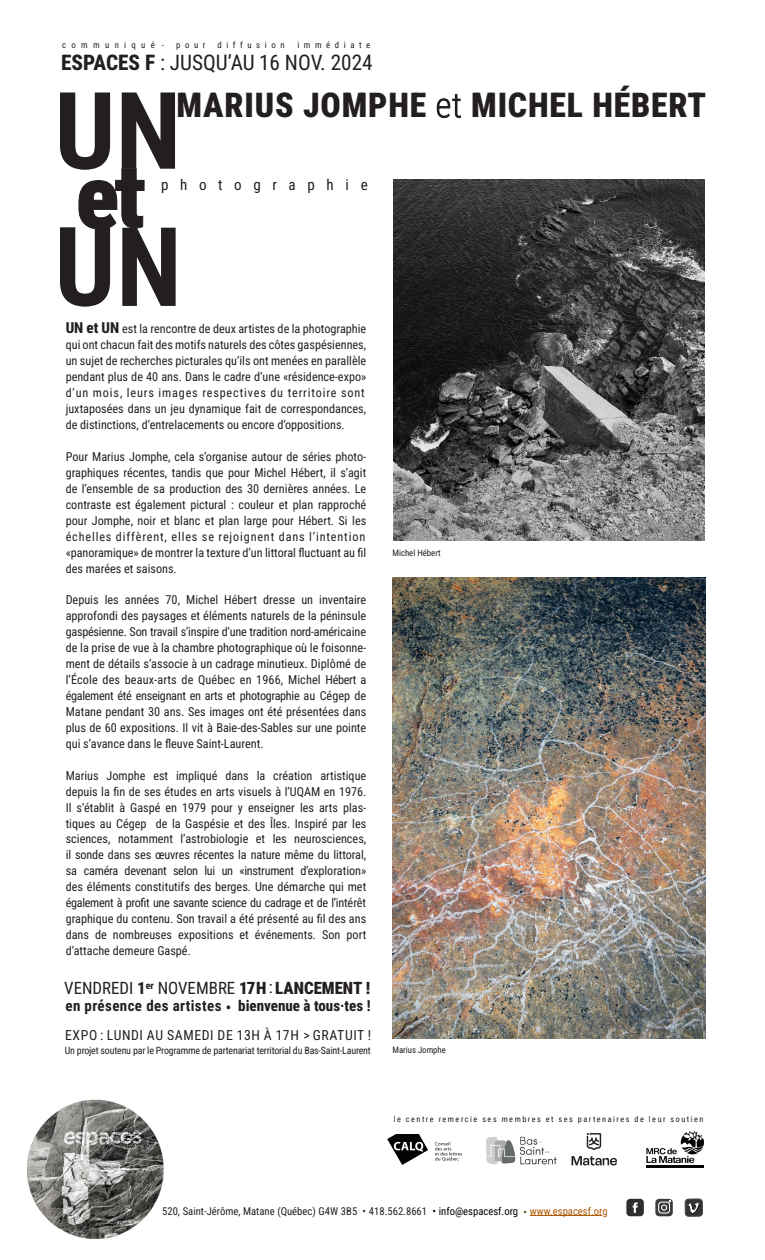
<style>
.page{position:relative;width:765px;height:1260px;background:#fff}
.page>*{position:absolute;margin:0;border:0;box-sizing:border-box;transform-origin:0 0}
.t1{font:900 33.75px "Roboto Condensed";letter-spacing:.025em;color:#231f20}
.t2{font:21.25px "Roboto Condensed";color:#231f20}
.t3{font:16.88px "Roboto Condensed";color:#231f20}
.t4{font:700 15px "Roboto Condensed";letter-spacing:.025em;color:#231f20}
.t5{font:15px "Roboto Condensed";letter-spacing:.78em;color:#231f20}
.t6{font:13.75px "Roboto Condensed";letter-spacing:.045em;color:#231f20}
.t7{font:12.25px/16px "Roboto Condensed";color:#231f20;text-align:justify}
.t8{font:10.62px "Roboto Condensed";color:#231f20}
.t9{font:10px "Roboto Condensed";letter-spacing:-.02em;color:#231f20}
.t10{font:8.75px "Roboto Condensed";color:#231f20}
.t11{font:8.75px "Roboto Condensed";letter-spacing:.52em;color:#231f20}
.t12{font:8.75px "Roboto Condensed";letter-spacing:.61em;color:#231f20}
.t13{font:8.12px "Roboto Condensed";letter-spacing:.19em;color:#231f20}
.s1{font-weight:800}
.s2{font-weight:200}
.s3{font-weight:800;font-size:15px}
.s4{font-weight:900}
.s5{color:#000}
.s6{color:#454f02}
.s7{color:#ad5804}
</style>
<div class="page">
<img style="left:27px;top:1099px;width:137px;height:140px">
<hr style="left:530px;top:1215px;width:72px;height:1px;background:#ad5804">
<div style="left:626px;top:1199px;width:18px;height:17px;background:#2e2e2e;border-radius:4px"></div>
<svg style="left:633px;top:1202px;width:5px;height:11px"></svg>
<svg style="left:435px;top:1142px;width:27px;height:19px"></svg>
<svg style="left:387px;top:1134px;width:41px;height:31px"></svg>
<svg style="left:646px;top:1131px;width:58px;height:86px"></svg>
<svg style="left:486px;top:1133px;width:131px;height:33px"></svg>
<img style="left:392px;top:577px;width:314px;height:462px">
<svg style="left:60px;top:92px;width:116px;height:215px"></svg>
<img style="left:393px;top:179px;width:312px;height:362px">
<p class="t12" style="left:62px;top:39px;width:103px">communiqué -</p>
<p class="t11" style="left:176px;top:39px;width:31px">pour</p>
<p class="t11" style="left:217px;top:39px;width:69px">diffusion</p>
<p class="t11" style="left:297px;top:39px;width:74px">immédiate</p>
<p class="t2" style="left:61px;top:48px;width:313px"><span class="s1">ESPACES F</span> : JUSQU’AU 16 NOV. 2024</p>
<p class="t1" style="left:176px;top:81px;width:531px">MARIUS JOMPHE <span class="s2">et</span> MICHEL HÉBERT</p>
<p class="t5" style="left:161px;top:174px;width:208px">photographie</p>
<p class="t7" style="left:66px;top:321px;width:302px"><span class="s3">UN et UN</span> est la rencontre de deux artistes de la photographie qui ont chacun fait des motifs naturels des côtes gaspésiennes, un sujet de recherches picturales qu’ils ont menées en parallèle pendant plus de 40 ans. Dans le cadre d’une «résidence-expo» d’un mois, leurs images respectives du territoire sont</p>
<p class="t7" style="left:66px;top:400px;width:302px">juxtaposées dans un jeu dynamique fait de correspondances, de distinctions, d’entrelacements ou encore d’oppositions.</p>
<p class="t7" style="left:66px;top:448px;width:302px">Pour Marius Jomphe, cela s’organise autour de séries photo&shy;graphiques récentes, tandis que pour Michel Hébert, il s’agit de l’ensemble de sa production des 30 dernières années. Le contraste est également pictural : couleur et plan rapproché pour Jomphe, noir et blanc et plan large pour Hébert. Si les échelles diffèrent, elles se rejoignent dans l’intention</p>
<p class="t7" style="left:66px;top:544px;width:302px">«panoramique» de montrer la texture d’un littoral fluctuant au fil des marées et saisons.</p>
<p class="t7" style="left:66px;top:592px;width:302px">Depuis les années 70, Michel Hébert dresse un inventaire approfondi des paysages et éléments naturels de la péninsule gaspésienne. Son travail s’inspire d’une tradition nord-américaine de la prise de vue à la chambre photographique où le foisonne&shy;ment de détails s’associe à un cadrage minutieux. Diplômé de l’École des beaux-arts de Québec en 1966, Michel Hébert a également été enseignant en arts et photographie au Cégep de Matane pendant 30 ans. Ses images ont été présentées dans plus de 60 expositions. Il vit à Baie-des-Sables sur une pointe qui s’avance dans le fleuve Saint-Laurent.</p>
<p class="t7" style="left:66px;top:767px;width:302px">Marius Jomphe est impliqué dans la création artistique depuis la fin de ses études en arts visuels à l’UQAM en 1976.</p>
<p class="t7" style="left:66px;top:799px;width:302px">Il s’établit à Gaspé en 1979 pour y enseigner les arts plas&shy;tiques au Cégep de la Gaspésie et des Îles. Inspiré par les sciences, notamment l’astrobiologie et les neurosciences,</p>
<p class="t7" style="left:66px;top:847px;width:302px">il sonde dans ses œuvres récentes la nature même du littoral, sa caméra devenant selon lui un «instrument d’exploration» des éléments constitutifs des berges. Une démarche qui met également à profit une savante science du cadrage et de l’intérêt graphique du contenu. Son travail a été présenté au fil des ans dans de nombreuses expositions et événements. Son port d’attache demeure Gaspé.</p>
<p class="t3" style="left:64px;top:976px;width:307px">VENDREDI <span class="s1">1</span><sup>er</sup> NOVEMBRE <span class="s4">17H</span> : <span class="s4">LANCEMENT !</span></p>
<p class="t4" style="left:66px;top:995px;width:307px">en présence des artistes • <span class="s1">bienvenue à tous·tes !</span></p>
<p class="t6" style="left:65px;top:1025px;width:308px">EXPO : LUNDI AU SAMEDI DE 13H À 17H &gt; GRATUIT !</p>
<p class="t9" style="left:65px;top:1044px;width:308px">Un projet soutenu par le Programme de partenariat territorial du Bas-Saint-Laurent</p>
<p class="t10" style="left:392px;top:547px;width:50px">Michel Hébert</p>
<p class="t10" style="left:392px;top:1044px;width:55px">Marius Jomphe</p>
<p class="t13" style="left:394px;top:1113px;width:311px">le centre remercie ses membres et ses partenaires de leur soutien</p>
<p class="t8" style="left:162px;top:1204px;width:447px">520, Saint-Jérôme, Matane (Québec) G4W 3B5 • 418.562.8661 <span class="s5">• info@espacesf.org</span> <span class="s6">•</span> <span class="s7">www.espacesf.org</span></p>
</div>
